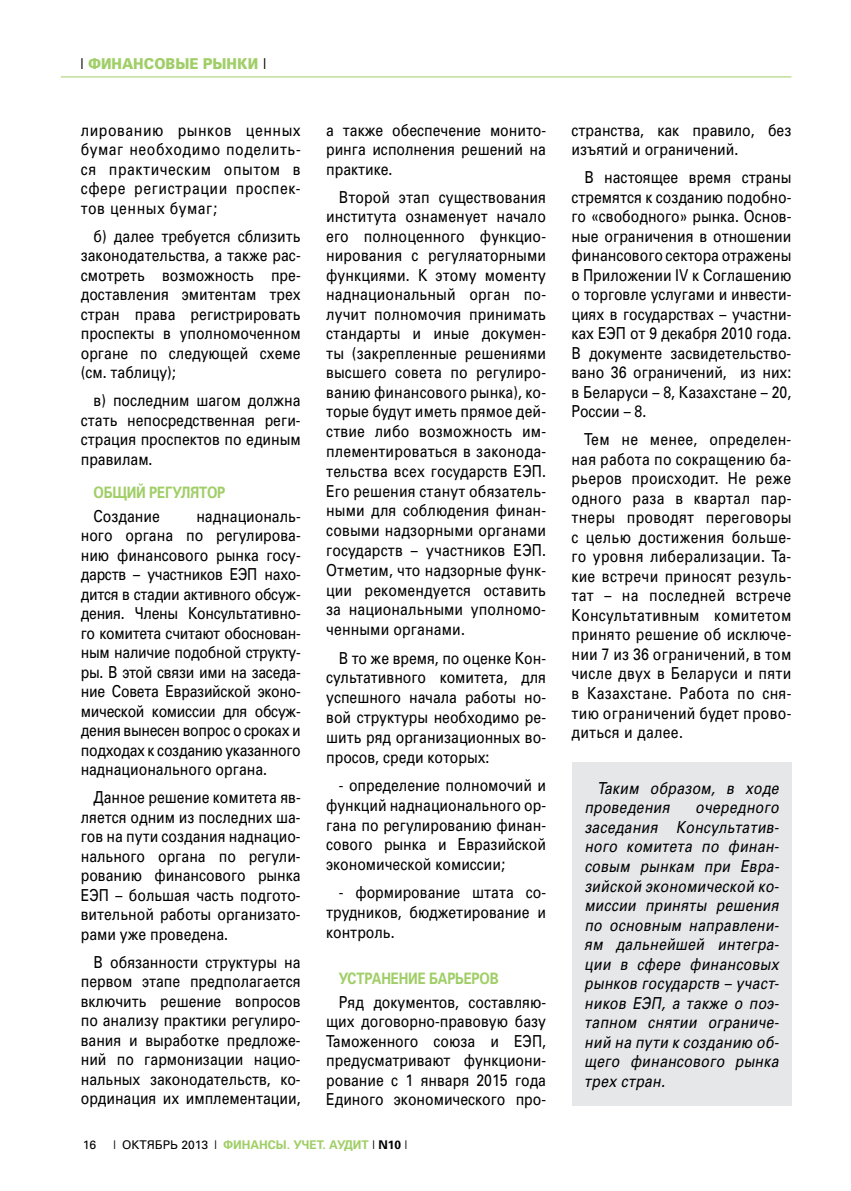
<style>
.page{position:relative;width:851px;height:1191px;background:#fff}
.page>*{position:absolute;margin:0;border:0;box-sizing:border-box;transform-origin:0 0}
.t1{font:16.5px/19.5px "Partner";color:#000;text-align:justify;scale:.85 1}
.t2{font:italic 16.5px/19.5px "Partner";color:#000;text-align:justify;scale:.85 1}
.t3{font:700 15.75px "Partner";letter-spacing:-.015em;color:#a0ce67;scale:.85 1}
.t4{font:800 15px "Partner";color:#a0ce67;scale:.9 1}
.t5{font:700 12px "Partner";color:#a0ce67}
.t6{font:12px "Partner";color:#000}
.s1{font-weight:400;color:#000}
.s2{color:#000}
</style>
<div class="page">
<hr style="left:61px;top:77px;width:730px;height:1px;background:#a0ce67">
<div style="left:571px;top:762px;width:220px;height:343px;background:#e6e7e8"></div>
<p class="t4" style="left:80px;top:55px;width:209px"><span class="s1">|</span> финансовые рынки <span class="s1">|</span></p>
<p class="t1" style="left:81px;top:120px;width:260px">лированию рынков ценных бумаг необходимо поделить&shy;ся практическим опытом в сфере регистрации проспек&shy;тов ценных бумаг;</p>
<p class="t1" style="left:81px;top:226px;width:260px;text-indent:13px">б) далее требуется сблизить законодательства, а также рас&shy;смотреть возможность пре&shy;доставления эмитентам трех стран права регистрировать проспекты в уполномоченном органе по следующей схеме (см. таблицу);</p>
<p class="t1" style="left:81px;top:391px;width:260px;text-indent:13px">в) последним шагом должна стать непосредственная реги&shy;страция проспектов по единым правилам.</p>
<p class="t3" style="left:94px;top:483px;width:86px">Общий регулят</p>
<p class="t3" style="left:207px;top:483px;width:23px">ор</p>
<p class="t1" style="left:94px;top:506px;width:79px">Создание</p>
<p class="t1" style="left:81px;top:506px;width:260px;text-indent:115px">наднациональ&shy;ного органа по регулирова&shy;нию финансового рынка госу&shy;дарств – участников ЕЭП нахо&shy;дится в стадии активного обсуж&shy;дения. Члены Консультативно&shy;го комитета считают обоснован&shy;ным наличие подобной структу&shy;ры. В этой связи ими на заседа&shy;ние Совета Евразийской эконо&shy;мической комиссии для обсуж&shy;дения вынесен вопрос о сроках и подходах к созданию указанного наднационального органа.</p>
<p class="t1" style="left:81px;top:788px;width:260px;text-indent:13px">Данное решение комитета яв&shy;ляется одним из последних ша&shy;гов на пути создания наднацио&shy;нального органа по регули&shy;рованию финансового рынка ЕЭП – большая часть подгото&shy;вительной работы организато&shy;рами уже проведена.</p>
<p class="t1" style="left:81px;top:952px;width:260px;text-indent:13px">В обязанности структуры на первом этапе предполагается включить решение вопросов по анализу практики регулиро&shy;вания и выработке предложе&shy;ний по гармонизации нацио&shy;нальных законодательств, ко&shy;ординация их имплементации,</p>
<p class="t1" style="left:326px;top:120px;width:260px">а также обеспечение монито&shy;ринга исполнения решений на практике.</p>
<p class="t1" style="left:326px;top:187px;width:260px;text-indent:13px">Второй этап существования института ознаменует начало его полноценного функцио&shy;нирования с регуляаторными функциями. К этому моменту наднациональный орган по&shy;лучит полномочия принимать стандарты и иные докумен&shy;ты (закрепленные решениями высшего совета по регулиро&shy;ванию финансового рынка), ко&shy;торые будут иметь прямое дей&shy;ствие либо возможность им&shy;плементироваться в законода&shy;тельства всех государств ЕЭП.<br>Его решения станут обязатель&shy;ными для соблюдения финан&shy;совыми надзорными органами государств – участников ЕЭП.<br>Отметим, что надзорные функ&shy;ции рекомендуется оставить за национальными уполномо&shy;ченными органами.</p>
<p class="t1" style="left:326px;top:648px;width:260px;text-indent:13px">В то же время, по оценке Кон&shy;сультативного комитета, для успешного начала работы но&shy;вой структуры необходимо ре&shy;шить ряд организационных во&shy;просов, среди которых:</p>
<p class="t1" style="left:326px;top:775px;width:260px;text-indent:13px">- определение полномочий и функций наднационального ор&shy;гана по регулированию финан&shy;сового рынка и Евразийской экономической комиссии;</p>
<p class="t1" style="left:326px;top:883px;width:260px;text-indent:13px">- формирование штата со&shy;трудников, бюджетирование и контроль.</p>
<p class="t3" style="left:339px;top:969px;width:51px">Уст ранение</p>
<p class="t3" style="left:429px;top:969px;width:83px">барье ров</p>
<p class="t1" style="left:326px;top:992px;width:260px;text-indent:13px">Ряд документов, составляю&shy;щих договорно-правовую базу Таможенного союза и ЕЭП, предусматривают функциони&shy;рование с 1 января 2015 года Единого экономического про-</p>
<p class="t6" style="left:83px;top:1137px;width:15px">16</p>
<p class="t5" style="left:113px;top:1137px;width:296px"><span class="s1">| октЯбрь 2013 |</span> ФИНАНСЫ. УЧЕТ. АУДИТ <span class="s1">|</span> <span class="s2">N10</span> <span class="s1">|</span></p>
<p class="t1" style="left:571px;top:120px;width:260px">странства, как правило, без изъятий и ограничений.</p>
<p class="t1" style="left:571px;top:168px;width:260px;text-indent:13px">В настоящее время страны стремятся к созданию подобно&shy;го «свободного» рынка. Основ&shy;ные ограничения в отношении финансового сектора отражены в Приложении IV к Соглашению о торговле услугами и инвести&shy;циях в государствах – участни&shy;ках ЕЭП от 9 декабря 2010 года.<br>В документе засвидетельство&shy;вано 36 ограничений, из них: в Беларуси – 8, Казахстане – 20, России – 8.</p>
<p class="t1" style="left:571px;top:430px;width:260px;text-indent:13px">Тем не менее, определен&shy;ная работа по сокращению ба&shy;рьеров происходит. Не реже одного раза в квартал пар&shy;тнеры проводят переговоры с целью достижения больше&shy;го уровня либерализации. Та&shy;кие встречи приносят резуль&shy;тат – на последней встрече Консультативным комитетом принято решение об исключе&shy;нии 7 из 36 ограничений, в том числе двух в Беларуси и пяти в Казахстане. Работа по сня&shy;тию ограничений будет прово&shy;диться и далее.</p>
<p class="t2" style="left:584px;top:778px;width:237px;text-indent:13px">Таким образом, в ходе проведения очередного заседанияКонсультатив&shy;ного комитета по финан&shy;совым рынкам при Евра&shy;зийской экономической ко&shy;миссии приняты решения по основным направлени&shy;ям дальнейшей интегра&shy;ции в сфере финансовых рынков государств – участ&shy;ников ЕЭП, а также о поэ&shy;тапном снятии ограниче&shy;ний на пути к созданию об&shy;щего финансового рынка трех стран.</p>
</div>
